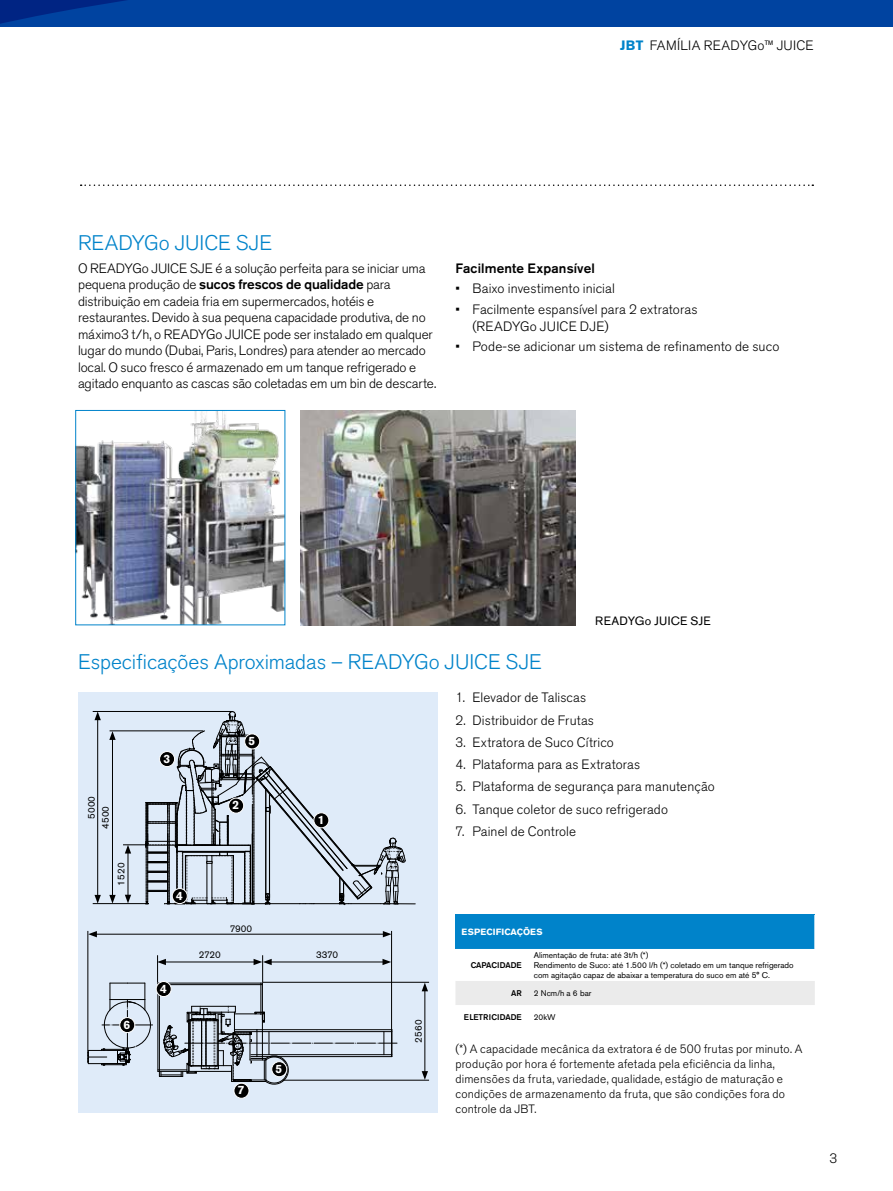
<style>
.page{position:relative;width:893px;height:1191px;background:#fff}
.page>*{position:absolute;margin:0;border:0;box-sizing:border-box;transform-origin:0 0}
.t1{font:300 21px "Akzidenz Grotesk Pro";letter-spacing:-.005em;color:#0083ca}
.t2{font:300 13.5px/16.5px "Akzidenz Grotesk Pro";color:#000}
.t3{font:300 13.5px "Akzidenz Grotesk Pro";letter-spacing:.02em;color:#000}
.t4{font:500 13.5px "Akzidenz Grotesk Pro";letter-spacing:.01em;color:#000}
.t5{font:300 12px/15px "Akzidenz Grotesk Pro";letter-spacing:.015em;color:#000}
.t6{font:12px "Akzidenz Grotesk Pro";letter-spacing:.025em;color:#000}
.t7{font:700 12px "Akzidenz Grotesk Pro";color:#fff}
.t8{font:9.75px "Akzidenz Grotesk Pro";color:#000}
.t9{font:700 9px "Akzidenz Grotesk Pro";color:#fff}
.t10{font:8.25px/9.9px "Akzidenz Grotesk Pro";color:#000}
.t11{font:500 8.25px "Akzidenz Grotesk Pro";color:#000}
.s1{font-weight:700;color:#0083ca}
.s2{font-weight:500}
</style>
<div class="page">
<div style="left:0;top:0;width:893px;height:27px;background:#0043a0"></div>
<svg style="left:81px;top:184px;width:732px;height:2px"></svg>
<img style="left:77px;top:412px;width:206px;height:211px">
<div style="left:75px;top:410px;width:210px;height:215px;border:1px solid #0083ca"></div>
<img style="left:301px;top:410px;width:275px;height:215px">
<div style="left:78px;top:692px;width:359px;height:421px;background:#dfebf9"></div>
<hr style="left:381px;top:903px;width:34px;height:1px;background:#000">
<div style="left:234px;top:1083px;width:15px;height:15px;background:#000;border-radius:50%"></div>
<div style="left:234px;top:1082px;width:15px;height:16px;border:1px solid #fff;border-radius:50%"></div>
<hr style="left:93px;top:903px;width:53px;height:1px;background:#000">
<hr style="left:263px;top:982px;width:166px;height:1px;background:#000">
<hr style="left:283px;top:1080px;width:146px;height:1px;background:#000">
<hr style="left:93px;top:711px;width:140px;height:1px;background:#000">
<hr style="left:110px;top:730px;width:93px;height:1px;background:#000">
<hr style="left:97px;top:717px;width:1px;height:180px;background:#000">
<svg style="left:95px;top:712px;width:6px;height:8px"></svg>
<svg style="left:95px;top:895px;width:6px;height:8px"></svg>
<hr style="left:112px;top:737px;width:1px;height:160px;background:#000">
<svg style="left:109px;top:731px;width:7px;height:9px"></svg>
<svg style="left:109px;top:895px;width:7px;height:8px"></svg>
<svg style="left:123px;top:711px;width:282px;height:194px"></svg>
<hr style="left:88px;top:931px;width:1px;height:132px;background:#000">
<hr style="left:391px;top:931px;width:1px;height:125px;background:#000">
<hr style="left:425px;top:989px;width:1px;height:84px;background:#000">
<svg style="left:422px;top:1071px;width:6px;height:8px"></svg>
<svg style="left:422px;top:982px;width:6px;height:9px"></svg>
<hr style="left:94px;top:934px;width:291px;height:1px;background:#000">
<svg style="left:88px;top:931px;width:9px;height:6px"></svg>
<svg style="left:383px;top:931px;width:9px;height:6px"></svg>
<svg style="left:88px;top:955px;width:310px;height:130px"></svg>
<div style="left:455px;top:915px;width:360px;height:34px;background:#0083ca"></div>
<div style="left:455px;top:981px;width:360px;height:24px;background:#ebebeb"></div>
<hr style="left:814px;top:915px;width:1px;height:34px;background:#fff">
<p class="t3" style="left:620px;top:37px;width:195px"><span class="s1">JBT</span> FAMÍLIA READYGo™ JUICE</p>
<h1 class="t1" style="left:78px;top:229px;width:196px">READYGo JUICE SJE</h1>
<p class="t2" style="left:78px;top:260px;width:360px">O READYGo JUICE SJE é a solução perfeita para se iniciar uma pequena produção de <span class="s2">sucos frescos de qualidade</span> para distribuição em cadeia fria em supermercados, hotéis e restaurantes. Devido à sua pequena capacidade produtiva, de no máximo3 t/h, o READYGo JUICE pode ser instalado em qualquer lugar do mundo (Dubai, Paris, Londres) para atender ao mercado local. O suco fresco é armazenado em um tanque refrigerado e agitado enquanto as cascas são coletadas em um bin de descarte.</p>
<p class="t4" style="left:455px;top:259px;width:141px">Facilmente Expansível</p>
<p class="t2" style="left:455px;top:280px;width:161px">• Baixo investimento inicial</p>
<p class="t2" style="left:472px;top:301px;width:227px;text-indent:-17px">• Facilmente espansível para 2 extratoras (READYGo JUICE DJE)</p>
<p class="t2" style="left:455px;top:338px;width:325px">• Pode-se adicionar um sistema de refinamento de suco</p>
<h1 class="t1" style="left:78px;top:648px;width:465px">Especificações Aproximadas – READYGo JUICE SJE</h1>
<p class="t6" style="left:595px;top:613px;width:117px">READYGo JUICE SJE</p>
<p class="t8" style="left:85px;top:819px;width:24px;rotate:-90deg">5000</p>
<p class="t8" style="left:99px;top:829px;width:24px;rotate:-90deg">4500</p>
<p class="t8" style="left:115px;top:885px;width:24px;rotate:-90deg">1520</p>
<p class="t7" style="left:124px;top:1016px;width:8px">6</p>
<p class="t7" style="left:163px;top:750px;width:8px">3</p>
<p class="t7" style="left:249px;top:733px;width:8px">5</p>
<p class="t7" style="left:233px;top:797px;width:8px">2</p>
<p class="t7" style="left:318px;top:812px;width:8px">1</p>
<p class="t7" style="left:176px;top:887px;width:8px">4</p>
<p class="t7" style="left:160px;top:980px;width:8px">4</p>
<p class="t8" style="left:230px;top:921px;width:24px">7900</p>
<p class="t8" style="left:199px;top:948px;width:24px">2720</p>
<p class="t8" style="left:316px;top:948px;width:23px">3370</p>
<p class="t7" style="left:238px;top:1082px;width:8px">7</p>
<p class="t7" style="left:276px;top:1060px;width:8px">5</p>
<p class="t2" style="left:455px;top:689px;width:132px">1. Elevador de Taliscas</p>
<p class="t2" style="left:455px;top:711px;width:140px">2. Distribuidor de Frutas</p>
<p class="t2" style="left:455px;top:734px;width:160px">3. Extratora de Suco Cítrico</p>
<p class="t2" style="left:455px;top:756px;width:186px">4. Plataforma para as Extratoras</p>
<p class="t2" style="left:455px;top:778px;width:261px">5. Plataforma de segurança para manutenção</p>
<p class="t2" style="left:455px;top:800px;width:214px">6. Tanque coletor de suco refrigerado</p>
<p class="t2" style="left:455px;top:823px;width:122px">7. Painel de Controle</p>
<p class="t8" style="left:412px;top:1042px;width:25px;rotate:-90deg">2560</p>
<p class="t9" style="left:461px;top:926px;width:83px">ESPECIFICAÇÕES</p>
<p class="t11" style="left:471px;top:959px;width:53px">CAPACIDADE</p>
<p class="t10" style="left:534px;top:950px;width:261px">Alimentação de fruta: até 3t/h (*)<br>Rendimento de Suco: até 1.500 l/h (*) coletado em um tanque refrigerado com agitação capaz de abaixar a temperatura do suco em até 5° C.</p>
<p class="t11" style="left:511px;top:987px;width:12px">AR</p>
<p class="t10" style="left:534px;top:988px;width:59px">2 Ncm/h a 6 bar</p>
<p class="t11" style="left:464px;top:1012px;width:59px">ELETRICIDADE</p>
<p class="t10" style="left:534px;top:1012px;width:23px">20kW</p>
<p class="t5" style="left:455px;top:1041px;width:348px">(*) A capacidade mecânica da extratora é de 500 frutas por minuto. A produção por hora é fortemente afetada pela eficiência da linha, dimensões da fruta, variedade, qualidade, estágio de maturação e condições de armazenamento da fruta, que são condições fora do controle da JBT.</p>
<p class="t2" style="left:829px;top:1150px;width:9px">3</p>
</div>
